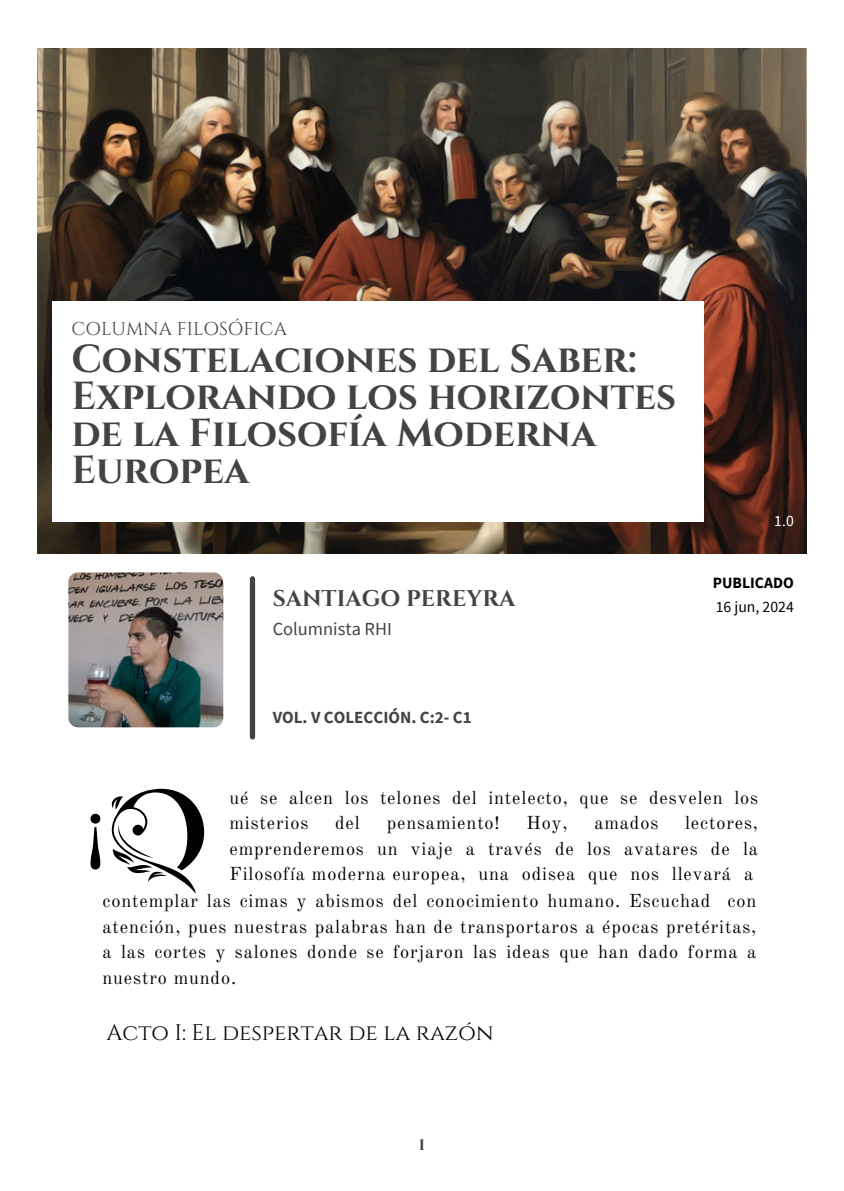
<style>
.page{position:relative;width:844px;height:1191px;background:#fff}
.page>*{position:absolute;margin:0;border:0;box-sizing:border-box;transform-origin:0 0}
.t1{font:78.92px "Old Standard";color:#000}
.t2{font:700 39.02px/36.8px "Cinzel";color:#434343}
.t3{font:22.57px "Cinzel";color:#000}
.t4{font:700 22.57px "Cinzel";color:#434343}
.t5{font:18.55px "Cinzel";color:#434343}
.t6{font:18.38px/25.4px "Old Standard";letter-spacing:.045em;color:#000;text-align:justify}
.t7{font:18.38px "Source Sans Pro";color:#434343}
.t8{font:700 16.97px "Source Sans Pro";color:#434343}
.t9{font:15.75px "Source Sans Pro";color:#000}
.t10{font:700 15.75px "Source Sans Pro";color:#000}
.t11{font:15.75px "Source Sans Pro";color:#fff}
.t12{font:700 15.75px "Cinzel";color:#434343}
</style>
<div class="page">
<img style="left:38px;top:48px;width:768px;height:505px">
<div style="left:52px;top:301px;width:651px;height:220px;background:#fff"></div>
<div style="left:250px;top:579px;width:5px;height:158px;background:#434343"></div>
<img style="left:68px;top:572px;width:155px;height:155px;border-radius:10px">
<svg style="left:111px;top:788px;width:93px;height:105px"></svg>
<h1 class="t5" style="left:71px;top:316px;width:217px">COLUMNA FILOSÓFICA</h1>
<h5 class="t2" style="left:71px;top:342px;width:606px">Constelaciones del Saber:<br>Explorando los horizontes de la Filosofía Moderna<br>Europea</h5>
<h6 class="t4" style="left:273px;top:584px;width:244px">SANTIAGO PEREYRA</h6>
<p class="t7" style="left:273px;top:617px;width:121px">Columnista RHI</p>
<p class="t8" style="left:273px;top:706px;width:200px">VOL. V COLECCIÓN. C:2- C1</p>
<h2 class="t11" style="left:774px;top:510px;width:21px">1.0</h2>
<p class="t10" style="left:712px;top:572px;width:82px">PUBLICADO</p>
<p class="t9" style="left:715px;top:596px;width:79px">16 jun, 2024</p>
<h4 class="t6" style="left:229px;top:785px;width:530px">ué se alcen los telones del intelecto, que se desvelen los misterios</h4>
<p class="t1" style="left:84px;top:775px;width:24px">¡</p>
<h4 class="t6" style="left:229px;top:810px;width:530px;text-indent:455px">lectores, emprenderemos un viaje a través de los avatares de la Filosofía moderna europea, una odisea que nos llevará a</h4>
<p class="t6" style="left:102px;top:888px;width:655px">contemplar las cimas y abismos del conocimiento humano. Escuchad con atención, pues nuestras palabras han de transportaros a épocas pretéritas, a las cortes y salones donde se forjaron las ideas que han dado forma a nuestro mundo.</p>
<h4 class="t6" style="left:335px;top:810px;width:26px">del</h4>
<h4 class="t6" style="left:386px;top:810px;width:114px">pensamiento!</h4>
<h4 class="t6" style="left:526px;top:810px;width:43px">Hoy,</h4>
<h4 class="t6" style="left:594px;top:810px;width:65px">amados</h4>
<h6 class="t3" style="left:106px;top:1018px;width:388px">Acto I: El despertar de la razón</h6>
<p class="t12" style="left:419px;top:1134px;width:8px">1</p>
</div>
